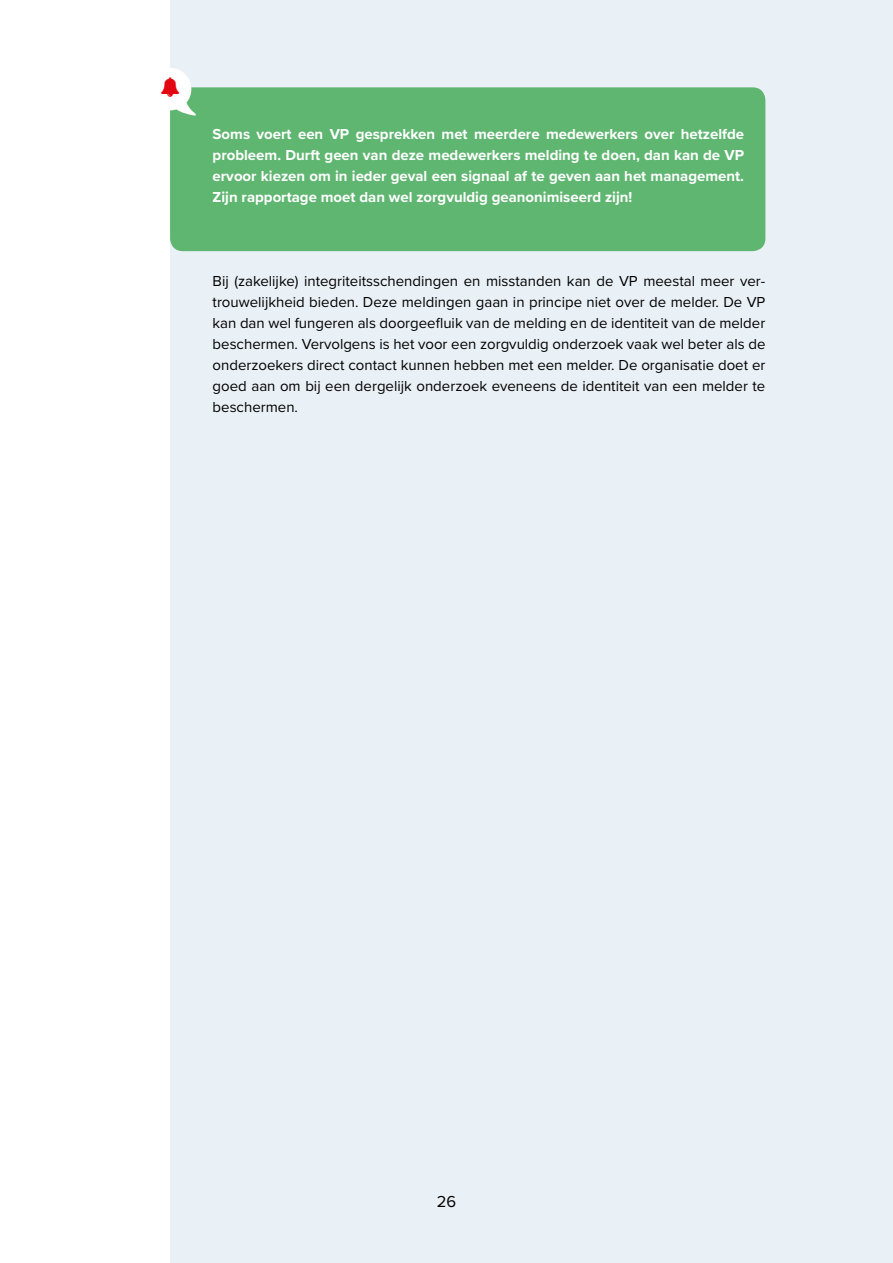
<style>
.page{position:relative;width:893px;height:1263px;background:#fff}
.page>*{position:absolute;margin:0;border:0;box-sizing:border-box;transform-origin:0 0}
.t1{font:16.5px "Proxima Nova";color:#000}
.t2{font:15px/21px "Proxima Nova";color:#000;text-align:justify}
.t3{font:700 15px/21px "Proxima Nova";color:#fff;text-align:justify}
</style>
<div class="page">
<div style="left:170px;top:0;width:723px;height:1263px;background:#eaf1f6"></div>
<div style="left:170px;top:87px;width:595px;height:164px;background:#5fb670;border-radius:13px"></div>
<svg style="left:170px;top:68px;width:29px;height:48px"></svg>
<p class="t3" style="left:213px;top:123px;width:533px">Soms voert een VP gesprekken met meerdere medewerkers over hetzelfde probleem. Durft geen van deze medewerkers melding te doen, dan kan de VP ervoor kiezen om in ieder geval een signaal af te geven aan het management.<br>Zijn rapportage moet dan wel zorgvuldig geanonimiseerd zijn!</p>
<p class="t2" style="left:213px;top:270px;width:554px">Bij (zakelijke) integriteitsschendingen en misstanden kan de VP meestal meer ver&shy;trouwelijkheid bieden. Deze meldingen gaan in principe niet over de melder. De VP kan dan wel fungeren als doorgeefluik van de melding en de identiteit van de melder beschermen. Vervolgens is het voor een zorgvuldig onderzoek vaak wel beter als de onderzoekers direct contact kunnen hebben met een melder. De organisatie doet er goed aan om bij een dergelijk onderzoek eveneens de identiteit van een melder te beschermen.</p>
<p class="t1" style="left:437px;top:1189px;width:21px">26</p>
</div>
